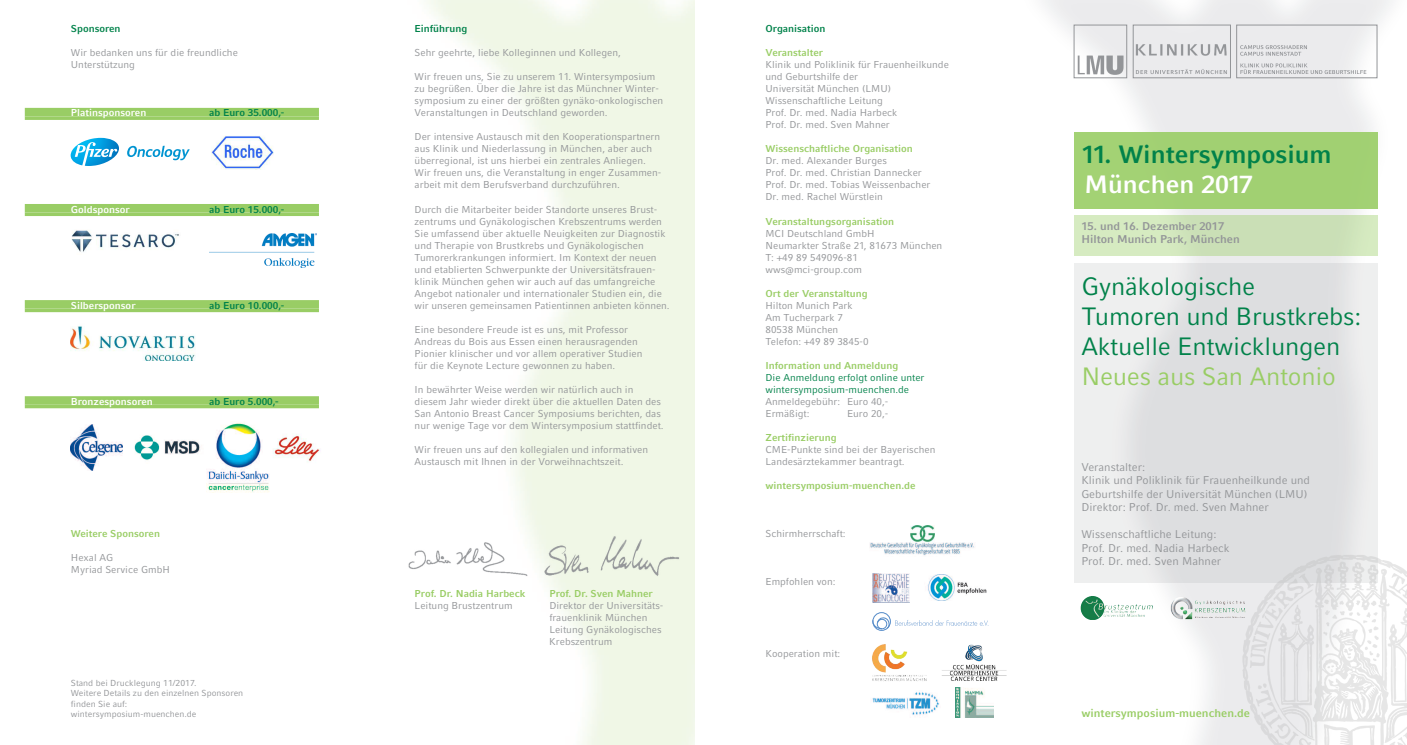
<style>
.page{position:relative;width:1407px;height:745px;background:#fff}
.page>*{position:absolute;margin:0;border:0;box-sizing:border-box;transform-origin:0 0}
.t1{font:25px/30px "LMU Compatil Fact";letter-spacing:-.01em;color:#01824a}
.t2{font:700 25px "LMU Compatil Fact";color:#01824a}
.t3{font:25px "LMU Compatil Fact";letter-spacing:-.01em;color:#99cd65}
.t4{font:700 25px "LMU Compatil Fact";color:#fff}
.t5{font:11.25px/13.5px "LMU Compatil Fact";color:#939598}
.t6{font:700 11.25px/13.5px "LMU Compatil Fact";color:#939598}
.t7{font:700 11.25px "LMU Compatil Fact";color:#99cd65}
.t8{font:10px/12px "LMU Compatil Fact";color:#939598}
.t9{font:700 10px "LMU Compatil Fact";color:#99cd65}
.t10{font:700 10px "LMU Compatil Fact";color:#01824a}
.t11{font:10px/12px "LMU Compatil Fact";color:#01824a}
.t12{font:700 10px "LMU Compatil Fact";color:#fff}
.t13{font:8.75px/10.5px "LMU Compatil Fact";color:#939598}
</style>
<div class="page">
<img style="left:1043px;top:0;width:349px;height:744px">
<div style="left:1074px;top:132px;width:303px;height:77px;background:#a1d072"></div>
<div style="left:1074px;top:215px;width:303px;height:40px;background:#cce0b7"></div>
<div style="left:1074px;top:263px;width:303px;height:319px;background:#939598;opacity:.15"></div>
<div style="left:25px;top:108px;width:294px;height:8px;background:#99cd65"></div>
<svg style="left:25px;top:116px;width:294px;height:4px"></svg>
<div style="left:25px;top:204px;width:294px;height:8px;background:#99cd65"></div>
<svg style="left:25px;top:212px;width:294px;height:4px"></svg>
<div style="left:25px;top:300px;width:294px;height:8px;background:#99cd65"></div>
<svg style="left:25px;top:308px;width:294px;height:4px"></svg>
<div style="left:25px;top:396px;width:294px;height:8px;background:#99cd65"></div>
<svg style="left:25px;top:404px;width:294px;height:4px"></svg>
<img style="left:872px;top:692px;width:67px;height:23px">
<img style="left:910px;top:525px;width:25px;height:16px">
<img style="left:942px;top:644px;width:65px;height:37px">
<img style="left:956px;top:687px;width:37px;height:29px">
<img style="left:927px;top:574px;width:60px;height:25px">
<img style="left:70px;top:424px;width:53px;height:46px">
<img style="left:206px;top:422px;width:63px;height:70px">
<img style="left:263px;top:424px;width:57px;height:47px">
<img style="left:134px;top:435px;width:66px;height:26px">
<img style="left:71px;top:326px;width:125px;height:34px">
<svg style="left:71px;top:138px;width:48px;height:28px"></svg>
<svg style="left:127px;top:146px;width:63px;height:14px"></svg>
<img style="left:212px;top:135px;width:62px;height:34px">
<img style="left:872px;top:573px;width:37px;height:28px">
<img style="left:542px;top:529px;width:137px;height:48px">
<img style="left:408px;top:535px;width:127px;height:42px">
<img style="left:71px;top:230px;width:108px;height:22px">
<img style="left:209px;top:233px;width:108px;height:35px">
<img style="left:1241px;top:554px;width:166px;height:190px">
<img style="left:1117px;top:596px;width:76px;height:13px">
<img style="left:1135px;top:27px;width:93px;height:49px">
<img style="left:1076px;top:27px;width:49px;height:49px">
<svg style="left:1240px;top:63px;width:126px;height:11px"></svg>
<svg style="left:1240px;top:45px;width:67px;height:11px"></svg>
<div style="left:1236px;top:25px;width:141px;height:53px;border:1px solid #939598"></div>
<div style="left:1074px;top:25px;width:53px;height:53px;border:1px solid #939598"></div>
<div style="left:1133px;top:25px;width:97px;height:53px;border:1px solid #939598"></div>
<div style="left:872px;top:612px;width:19px;height:18px;border:1px solid #538ac8;border-radius:50%"></div>
<svg style="left:872px;top:616px;width:117px;height:13px"></svg>
<img style="left:872px;top:644px;width:55px;height:37px">
<img style="left:870px;top:542px;width:104px;height:14px">
<p class="t10" style="left:71px;top:23px;width:51px">Sponsoren</p>
<p class="t8" style="left:71px;top:47px;width:168px">Wir bedanken uns für die freundliche<br>Unterstützung</p>
<p class="t12" style="left:71px;top:107px;width:77px">Platinsponsoren</p>
<p class="t10" style="left:209px;top:107px;width:77px">ab Euro 35.000,-</p>
<p class="t12" style="left:71px;top:203px;width:60px">Goldsponsor</p>
<p class="t10" style="left:209px;top:203px;width:77px">ab Euro 15.000,-</p>
<p class="t12" style="left:71px;top:299px;width:66px">Silbersponsor</p>
<p class="t10" style="left:209px;top:299px;width:77px">ab Euro 10.000,-</p>
<p class="t12" style="left:71px;top:395px;width:83px">Bronzesponsoren</p>
<p class="t10" style="left:209px;top:395px;width:71px">ab Euro 5.000,-</p>
<p class="t9" style="left:71px;top:527px;width:91px">Weitere Sponsoren</p>
<p class="t8" style="left:71px;top:551px;width:101px">Hexal AG<br>Myriad Service GmbH</p>
<p class="t13" style="left:71px;top:676px;width:174px">Stand bei Drucklegung 11/2017.<br>Weitere Details zu den einzelnen Sponsoren finden Sie auf: wintersymposium-muenchen.de</p>
<p class="t10" style="left:415px;top:23px;width:54px">Einführung</p>
<p class="t8" style="left:415px;top:47px;width:208px">Sehr geehrte, liebe Kolleginnen und Kollegen,</p>
<p class="t8" style="left:415px;top:71px;width:250px">Wir freuen uns, Sie zu unserem 11. Wintersymposium zu begrüßen. Über die Jahre ist das Münchner Winter&shy;symposium zu einer der größten gynäko-onkologischen Veranstaltungen in Deutschland geworden.</p>
<p class="t8" style="left:415px;top:131px;width:248px">Der intensive Austausch mit den Kooperationspartnern aus Klinik und Niederlassung in München, aber auch überregional, ist uns hierbei ein zentrales Anliegen.<br>Wir freuen uns, die Veranstaltung in enger Zusammen&shy;arbeit mit dem Berufsverband durchzuführen.</p>
<p class="t8" style="left:415px;top:203px;width:257px">Durch die Mitarbeiter beider Standorte unseres Brust&shy;zentrums und Gynäkologischen Krebszentrums werden Sie umfassend über aktuelle Neuigkeiten zur Diagnostik und Therapie von Brustkrebs und Gynäkologischen Tumorerkrankungen informiert. Im Kontext der neuen und etablierten Schwerpunkte der Universitätsfrauen&shy;klinik München gehen wir auch auf das umfangreiche Angebot nationaler und internationaler Studien ein, die wir unseren gemeinsamen Patientinnen anbieten können.</p>
<p class="t8" style="left:415px;top:323px;width:229px">Eine besondere Freude ist es uns, mit Professor Andreas du Bois aus Essen einen herausragenden Pionier klinischer und vor allem operativer Studien für die Keynote Lecture gewonnen zu haben.</p>
<p class="t8" style="left:415px;top:383px;width:250px">In bewährter Weise werden wir natürlich auch in diesem Jahr wieder direkt über die aktuellen Daten des San Antonio Breast Cancer Symposiums berichten, das nur wenige Tage vor dem Wintersymposium stattfindet.</p>
<p class="t8" style="left:415px;top:443px;width:235px">Wir freuen uns auf den kollegialen und informativen<br>Austausch mit Ihnen in der Vorweihnachtszeit.</p>
<p class="t9" style="left:415px;top:587px;width:112px">Prof. Dr. Nadia Harbeck</p>
<p class="t8" style="left:415px;top:599px;width:100px">Leitung Brustzentrum</p>
<p class="t9" style="left:549px;top:587px;width:105px">Prof. Dr. Sven Mahner</p>
<p class="t8" style="left:549px;top:599px;width:116px">Direktor der Universitäts&shy;frauenklinik München<br>Leitung Gynäkologisches<br>Krebszentrum</p>
<p class="t10" style="left:765px;top:23px;width:62px">Organisation</p>
<p class="t9" style="left:765px;top:47px;width:59px">Veranstalter</p>
<p class="t8" style="left:765px;top:59px;width:185px">Klinik und Poliklinik für Frauenheilkunde und Geburtshilfe der<br>Universität München (LMU)<br>Wissenschaftliche Leitung<br>Prof. Dr. med. Nadia Harbeck<br>Prof. Dr. med. Sven Mahner</p>
<p class="t9" style="left:765px;top:143px;width:149px">Wissenschaftliche Organisation</p>
<p class="t8" style="left:765px;top:155px;width:166px">Dr. med. Alexander Burges<br>Prof. Dr. med. Christian Dannecker<br>Prof. Dr. med. Tobias Weissenbacher<br>Dr. med. Rachel Würstlein</p>
<p class="t9" style="left:765px;top:215px;width:130px">Veranstaltungsorganisation</p>
<p class="t8" style="left:765px;top:227px;width:178px">MCI Deutschland GmbH<br>Neumarkter Straße 21, 81673 München<br>T: +49 89 549096-81 wws@mci-group.com</p>
<p class="t9" style="left:765px;top:287px;width:104px">Ort der Veranstaltung</p>
<p class="t8" style="left:765px;top:299px;width:105px">Hilton Munich Park<br>Am Tucherpark 7<br>80538 München<br>Telefon: +49 89 3845-0</p>
<p class="t9" style="left:765px;top:359px;width:134px">Information und Anmeldung</p>
<p class="t11" style="left:765px;top:371px;width:160px">Die Anmeldung erfolgt online unter wintersymposium-muenchen.de</p>
<p class="t8" style="left:765px;top:395px;width:124px">Anmeldegebühr: Euro 40,-<br>Ermäßigt:</p>
<p class="t8" style="left:847px;top:407px;width:43px">Euro 20,-</p>
<p class="t9" style="left:765px;top:431px;width:73px">Zertifinzierung</p>
<p class="t8" style="left:765px;top:443px;width:171px">CME-Punkte sind bei der Bayerischen<br>Landesärztekammer beantragt.</p>
<p class="t9" style="left:765px;top:479px;width:151px">wintersymposium-muenchen.de</p>
<p class="t8" style="left:765px;top:527px;width:82px">Schirmherrschaft:</p>
<p class="t8" style="left:765px;top:575px;width:72px">Empfohlen von:</p>
<p class="t8" style="left:765px;top:647px;width:76px">Kooperation mit:</p>
<h1 class="t2" style="left:1081px;top:140px;width:252px">11. Wintersymposium</h1>
<h1 class="t4" style="left:1084px;top:170px;width:170px">München 2017</h1>
<p class="t6" style="left:1081px;top:218px;width:160px">15. und 16. Dezember 2017<br>Hilton Munich Park, München</p>
<h1 class="t1" style="left:1081px;top:270px;width:281px">Gynäkologische<br>Tumoren und Brustkrebs:<br>Aktuelle Entwicklungen</h1>
<h1 class="t3" style="left:1081px;top:361px;width:256px">Neues aus San Antonio</h1>
<p class="t5" style="left:1081px;top:459px;width:230px">Veranstalter:<br>Klinik und Poliklinik für Frauenheilkunde und Geburtshilfe der Universität München (LMU)<br>Direktor: Prof. Dr. med. Sven Mahner</p>
<p class="t5" style="left:1081px;top:527px;width:150px">Wissenschaftliche Leitung:<br>Prof. Dr. med. Nadia Harbeck<br>Prof. Dr. med. Sven Mahner</p>
<p class="t7" style="left:1081px;top:706px;width:170px">wintersymposium-muenchen.de</p>
</div>
